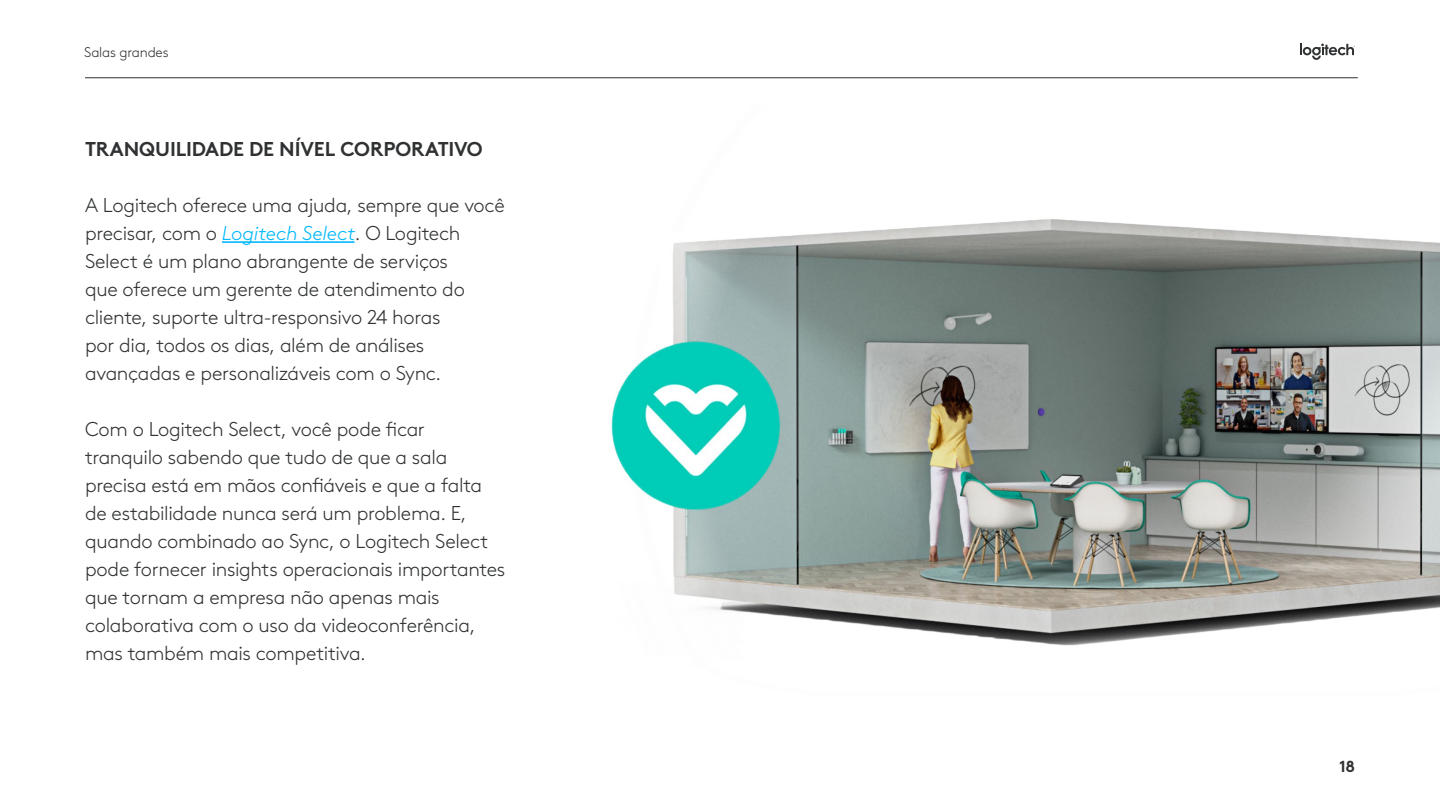
<style>
.page{position:relative;width:1440px;height:811px;background:#fff}
.page>*{position:absolute;margin:0;border:0;box-sizing:border-box;transform-origin:0 0}
.Body{font:300 20px/28px "Brown Pro";letter-spacing:-.015em;color:#2f3132}
.H2_-_KOHLE{font:700 20px "Brown Pro";letter-spacing:-.005em;color:#2f3132}
.t1{font:700 16px "Brown Pro";color:#2f3132}
.t2{font:300 14px "Brown Pro";letter-spacing:-.015em;color:#2f3132}
.s1{font-style:italic;color:#00b8fc}
</style>
<div class="page">
<img style="left:611px;top:219px;width:829px;height:427px">
<hr style="left:222px;top:241px;width:133px;height:2px;background:#00b8fc">
<hr style="left:85px;top:77px;width:1273px;height:1px;background:#2f3132">
<svg style="left:1300px;top:44px;width:55px;height:16px"></svg>
<p class="t2" style="left:84px;top:42px;width:86px">Salas grandes</p>
<p class="H2_-_KOHLE" style="left:85px;top:133px;width:399px">TRANQUILIDADE DE NÍVEL CORPORATIVO</p>
<p class="Body" style="left:85px;top:190px;width:421px">A Logitech oferece uma ajuda, sempre que você precisar, com o <span class="s1">Logitech Select</span>. O Logitech Select é um plano abrangente de serviços<br>que oferece um gerente de atendimento do cliente, suporte ultra-responsivo 24 horas<br>por dia, todos os dias, além de análises avançadas e personalizáveis com o Sync.</p>
<p class="Body" style="left:85px;top:414px;width:422px">Com o Logitech Select, você pode ficar tranquilo sabendo que tudo de que a sala precisa está em mãos confiáveis e que a falta de estabilidade nunca será um problema. E, quando combinado ao Sync, o Logitech Select pode fornecer insights operacionais importantes que tornam a empresa não apenas mais colaborativa com o uso da videoconferência, mas também mais competitiva.</p>
<p class="t1" style="left:1339px;top:753px;width:17px">18</p>
</div>
